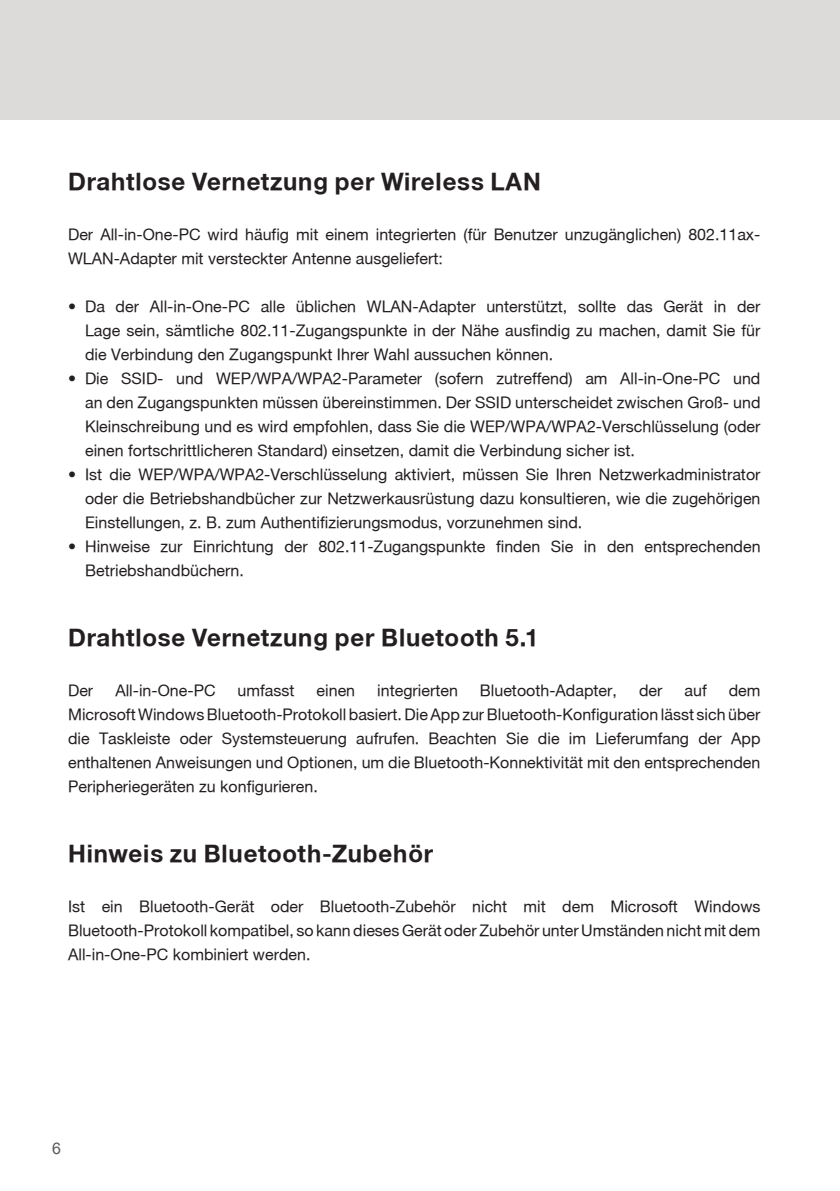
<style>
.page{position:relative;width:840px;height:1191px;background:#fff}
.page>*{position:absolute;margin:0;border:0;box-sizing:border-box;transform-origin:0 0}
.t1{font:700 24px "Helvetica 75";letter-spacing:.035em;color:#231f20}
.t2{font:16px/24px "Helvetica 55 Roman";color:#231f20;text-align:justify}
.t3{font:16px "Arial";color:#57585a}
</style>
<div class="page">
<div style="left:0;top:0;width:839px;height:119px;background:#dddbd9"></div>
<h1 class="t1" style="left:68px;top:168px;width:474px">Drahtlose Vernetzung per Wireless LAN</h1>
<p class="t2" style="left:68px;top:226px;width:693px">Der All-in-One-PC wird häufig mit einem integrierten (für Benutzer unzugänglichen) 802.11ax-<br>WLAN-Adapter mit versteckter Antenne ausgeliefert:</p>
<p class="t2" style="left:85px;top:298px;width:676px;text-indent:-17px">• Da der All-in-One-PC alle üblichen WLAN-Adapter unterstützt, sollte das Gerät in der Lage sein, sämtliche 802.11-Zugangspunkte in der Nähe ausfindig zu machen, damit Sie für die Verbindung den Zugangspunkt Ihrer Wahl aussuchen können.</p>
<p class="t2" style="left:85px;top:370px;width:676px;text-indent:-17px">• Die SSID- und WEP/WPA/WPA2-Parameter (sofern zutreffend) am All-in-One-PC und an den Zugangspunkten müssen übereinstimmen. Der SSID unterscheidet zwischen Groß- und Kleinschreibung und es wird empfohlen, dass Sie die WEP/WPA/WPA2-Verschlüsselung (oder einen fortschrittlicheren Standard) einsetzen, damit die Verbindung sicher ist.</p>
<p class="t2" style="left:85px;top:466px;width:676px;text-indent:-17px">• Ist die WEP/WPA/WPA2-Verschlüsselung aktiviert, müssen Sie Ihren Netzwerkadministrator oder die Betriebshandbücher zur Netzwerkausrüstung dazu konsultieren, wie die zugehörigen Einstellungen, z. B. zum Authentifizierungsmodus, vorzunehmen sind.</p>
<p class="t2" style="left:85px;top:538px;width:676px;text-indent:-17px">• Hinweise zur Einrichtung der 802.11-Zugangspunkte finden Sie in den entsprechenden<br>Betriebshandbüchern.</p>
<h1 class="t1" style="left:68px;top:624px;width:471px">Drahtlose Vernetzung per Bluetooth 5.1</h1>
<p class="t2" style="left:68px;top:682px;width:27px">Der</p>
<p class="t2" style="left:115px;top:682px;width:102px">All-in-One-PC</p>
<p class="t2" style="left:237px;top:682px;width:58px">umfasst</p>
<p class="t2" style="left:316px;top:682px;width:40px">einen</p>
<p class="t2" style="left:377px;top:682px;width:82px">integrierten</p>
<p class="t2" style="left:479px;top:682px;width:138px">Bluetooth-Adapter,</p>
<p class="t2" style="left:638px;top:682px;width:25px">der</p>
<p class="t2" style="left:684px;top:682px;width:24px">auf</p>
<p class="t2" style="left:68px;top:682px;width:693px;text-indent:660px">dem Microsoft Windows Bluetooth-Protokoll basiert. Die App zur Bluetooth-Konfiguration lässt sich über die Taskleiste oder Systemsteuerung aufrufen. Beachten Sie die im Lieferumfang der App enthaltenen Anweisungen und Optionen, um die Bluetooth-Konnektivität mit den entsprechenden Peripheriegeräten zu konfigurieren.</p>
<h1 class="t1" style="left:68px;top:840px;width:366px">Hinweis zu Bluetooth-Zubehör</h1>
<p class="t2" style="left:68px;top:898px;width:693px">Ist ein Bluetooth-Gerät oder Bluetooth-Zubehör nicht mit dem Microsoft Windows Bluetooth-Protokoll kompatibel, so kann dieses Gerät oder Zubehör unter Umständen nicht mit dem All-in-One-PC kombiniert werden.</p>
<p class="t3" style="left:52px;top:1137px;width:10px">6</p>
</div>
